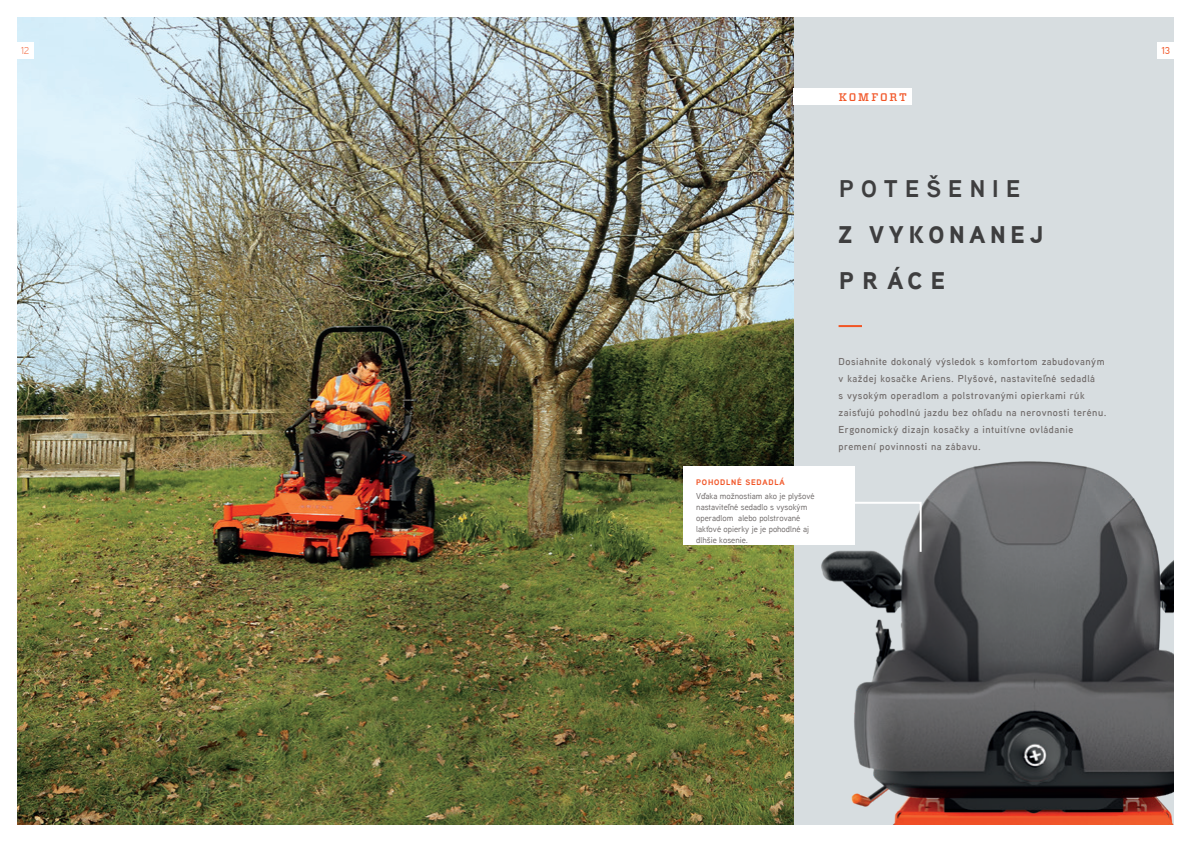
<style>
.page{position:relative;width:1191px;height:842px;background:#fff}
.page>*{position:absolute;margin:0;border:0;box-sizing:border-box;transform-origin:0 0}
.t1{font:900 24px/46px "Aaux Next";letter-spacing:.195em;color:#3e3e3f}
.t2{font:500 11px "Vitesse";letter-spacing:.17em;color:#f15425}
.Body{font:600 10px/17px "Aaux Next";letter-spacing:.05em;color:#716c6b}
.t3{font:300 10px "Aaux Next";color:#f15425}
.t4{font:500 10px "Aaux Next";color:#f15425}
.Product_F_B_Body{font:500 8.5px/11px "Aaux Next";color:#716c6b}
.Product_F_B_Body-2{font:700 8px "Aaux Next";letter-spacing:.095em;color:#f15425}
.s1{font-weight:700}
</style>
<div class="page">
<div style="left:569px;top:17px;width:604px;height:808px;background:#d7dde0"></div>
<img style="left:17px;top:17px;width:776px;height:808px">
<img style="left:744px;top:448px;width:430px;height:377px">
<hr style="left:838px;top:325px;width:24px;height:2px;background:#f15425">
<div style="left:793px;top:88px;width:118px;height:17px;background:#fff"></div>
<div style="left:683px;top:466px;width:171px;height:79px;background:#fff"></div>
<div style="left:1157px;top:43px;width:17px;height:16px;background:#fff"></div>
<svg style="left:852px;top:501px;width:70px;height:53px"></svg>
<div style="left:17px;top:43px;width:16px;height:16px;background:#fff"></div>
<p class="t3" style="left:21px;top:44px;width:10px">12</p>
<p class="t4" style="left:1161px;top:44px;width:10px">13</p>
<p class="t2" style="left:838px;top:89px;width:70px">KOMFORT</p>
<p class="t1" style="left:838px;top:165px;width:207px"><span class="s1">P O T E Š E N I E<br></span>Z VYKONANEJ<br>PRÁCE</p>
<p class="Product_F_B_Body-2" style="left:696px;top:477px;width:90px">POHODLNÉ SEDADLÁ</p>
<p class="Product_F_B_Body" style="left:696px;top:490px;width:120px">Vďaka možnostiam ako je plyšové nastaviteľné sedadlo s vysokým operadlom alebo polstrované lakťové opierky je je pohodlné aj dlhšie kosenie.</p>
<p class="Body" style="left:838px;top:353px;width:269px">Dosiahnite dokonalý výsledok s komfortom zabudovaným v každej kosačke Ariens. Plyšové, nastaviteľné sedadlá<br>s vysokým operadlom a polstrovanými opierkami rúk zaisťujú pohodlnú jazdu bez ohľadu na nerovnosti terénu.<br>Ergonomický dizajn kosačky a intuitívne ovládanie premení povinnosti na zábavu.</p>
</div>
